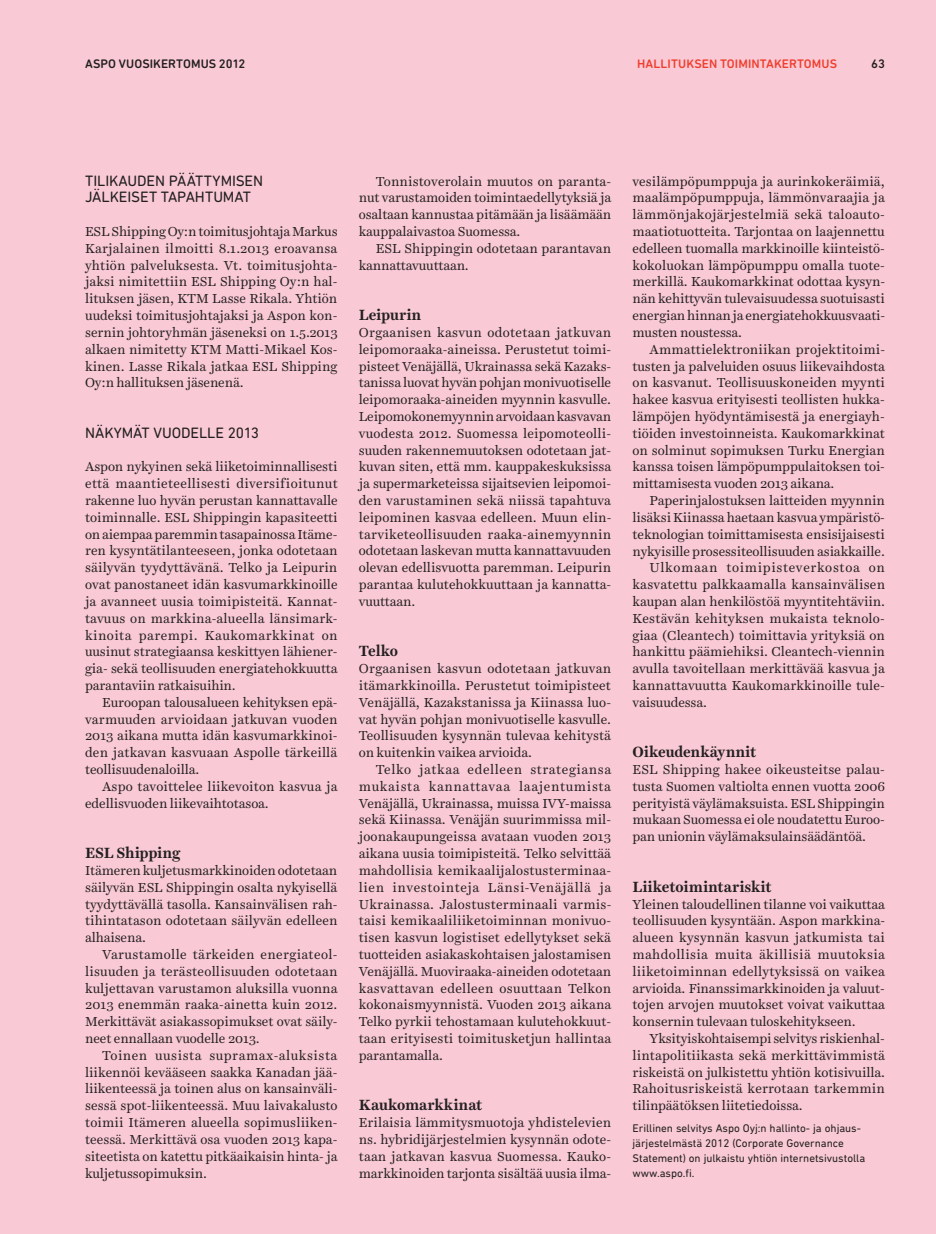
<style>
.page{position:relative;width:936px;height:1234px;background:#fff}
.page>*{position:absolute;margin:0;border:0;box-sizing:border-box;transform-origin:0 0}
.t1{font:15.3px "DIN Next Rounded LT Pro";color:#231f20}
.t2{font:700 15px "Harriet Text";letter-spacing:-.005em;color:#231f20}
.t3{font:13.2px/16.8px "Harriet Text";letter-spacing:-.005em;color:#231f20;text-align:justify}
.t4{font:13.2px "Harriet Text";letter-spacing:.015em;color:#231f20}
.t5{font:13.2px "Harriet Text";letter-spacing:.05em;color:#231f20}
.t6{font:500 12.6px "DIN Next Rounded LT Pro";letter-spacing:.005em;color:#ef3e2e}
.t7{font:500 12.6px "DIN Next Rounded LT Pro";letter-spacing:.005em;color:#231f20}
.t8{font:11.25px/15px "DIN Next Rounded LT Pro";color:#231f20}
</style>
<div class="page">
<div style="left:0;top:0;width:935px;height:1233px;background:#f9cad5"></div>
<p class="t7" style="left:85px;top:56px;width:162px">ASPO VUOSIKERTOMUS 2012</p>
<p class="t6" style="left:637px;top:56px;width:201px">HALLITUKSEN TOIMINTAKERTOMUS</p>
<p class="t7" style="left:871px;top:56px;width:15px">63</p>
<p class="t1" style="left:85px;top:171px;width:29px">Tilikau</p>
<p class="t1" style="left:137px;top:171px;width:127px">den päättymisen</p>
<p class="t1" style="left:85px;top:188px;width:34px">jälkeiset</p>
<p class="t1" style="left:161px;top:188px;width:35px">ta pahtu</p>
<p class="t1" style="left:223px;top:188px;width:21px">mat</p>
<p class="t3" style="left:85px;top:223px;width:254px">ESL Shipping Oy:n toimitusjohtaja Markus Karjalainen ilmoitti 8.1.2013 eroavansa yhtiön palveluksesta. Vt. toimitusjohta&shy;jaksi nimitettiin ESL Shipping Oy:n hal&shy;lituksen jäsen, KTM Lasse Rikala. Yhtiön uudeksi toimitusjohtajaksi ja Aspon kon&shy;sernin johtoryhmän jäseneksi on 1.5.2013 alkaen nimitetty KTM Matti-Mikael Kos&shy;kinen. Lasse Rikala jatkaa ESL Shipping Oy:n hallituksen jäsenenä.</p>
<p class="t1" style="left:85px;top:423px;width:175px">Näkymät vuodelle 2013</p>
<p class="t3" style="left:85px;top:458px;width:254px">Aspon nykyinen sekä liiketoiminnallisesti että maantieteellisesti diversifioitunut rakenne luo hyvän perustan kannattavalle toiminnalle. ESL Shippingin kapasiteetti on aiempaa paremmin tasapainossa Itäme&shy;ren kysyntätilanteeseen, jonka odotetaan säilyvän tyydyttävänä. Telko ja Leipurin ovat panostaneet idän kasvumarkkinoille ja avanneet uusia toimipisteitä. Kannat&shy;tavuus on markkina-alueella länsimark&shy;kinoita parempi. Kaukomarkkinat on uusinut strategiaansa keskittyen lähiener&shy;gia- sekä teollisuuden energiatehokkuutta parantaviin ratkaisuihin.</p>
<p class="t3" style="left:85px;top:693px;width:254px;text-indent:17px">Euroopan talousalueen kehityksen epä&shy;varmuuden arvioidaan jatkuvan vuoden 2013 aikana mutta idän kasvumarkkinoi&shy;den jatkavan kasvuaan Aspolle tärkeillä teollisuudenaloilla.</p>
<p class="t3" style="left:85px;top:777px;width:254px;text-indent:17px">Aspo tavoittelee liikevoiton kasvua ja edellisvuoden liikevaihtotasoa.</p>
<p class="t2" style="left:85px;top:842px;width:97px">ESL Shipping</p>
<p class="t3" style="left:85px;top:861px;width:254px">Itämeren kuljetusmarkkinoiden odotetaan säilyvän ESL Shippingin osalta nykyisellä tyydyttävällä tasolla. Kansainvälisen rah&shy;tihintatason odotetaan säilyvän edelleen alhaisena.</p>
<p class="t3" style="left:85px;top:945px;width:254px;text-indent:17px">Varustamolle tärkeiden energiateol&shy;lisuuden ja terästeollisuuden odotetaan kuljettavan varustamon aluksilla vuonna 2013 enemmän raaka-ainetta kuin 2012.<br>Merkittävät asiakassopimukset ovat säily&shy;neet ennallaan vuodelle 2013.</p>
<p class="t3" style="left:85px;top:1046px;width:254px;text-indent:17px">Toinen uusista supramax-aluksista liikennöi kevääseen saakka Kanadan jää&shy;liikenteessä ja toinen alus on kansainväli&shy;sessä spot-liikenteessä. Muu laivakalusto toimii Itämeren alueella sopimusliiken&shy;teessä. Merkittävä osa vuoden 2013 kapa&shy;siteetista on katettu pitkäaikaisin hinta- ja kuljetussopimuksin.</p>
<p class="t3" style="left:359px;top:172px;width:254px;text-indent:17px">Tonnistoverolain muutos on paranta&shy;nut varustamoiden toimintaedellytyksiä ja osaltaan kannustaa pitämään ja lisäämään kauppalaivastoa Suomessa.</p>
<p class="t3" style="left:359px;top:240px;width:254px;text-indent:17px">ESL Shippingin odotetaan parantavan kannattavuuttaan.</p>
<p class="t2" style="left:359px;top:304px;width:64px">Leipurin</p>
<p class="t3" style="left:359px;top:324px;width:254px">Orgaanisen kasvun odotetaan jatkuvan leipomoraaka-aineissa. Perustetut toimi&shy;pisteet Venäjällä, Ukrainassa sekä Kazaks&shy;tanissa luovat hyvän pohjan monivuotiselle leipomoraaka-aineiden myynnin kasvulle.<br>Leipomokonemyynnin arvoidaan kasvavan vuodesta 2012. Suomessa leipomoteolli&shy;suuden rakennemuutoksen odotetaan jat&shy;kuvan siten, että mm. kauppakeskuksissa ja supermarketeissa sijaitsevien leipomoi&shy;den varustaminen sekä niissä tapahtuva leipominen kasvaa edelleen. Muun elin&shy;tarviketeollisuuden raaka-ainemyynnin odotetaan laskevan mutta kannattavuuden olevan edellisvuotta paremman. Leipurin parantaa kulutehokkuuttaan ja kannatta&shy;vuuttaan.</p>
<p class="t2" style="left:359px;top:640px;width:41px">Telko</p>
<p class="t3" style="left:359px;top:660px;width:254px">Orgaanisen kasvun odotetaan jatkuvan itämarkkinoilla. Perustetut toimipisteet Venäjällä, Kazakstanissa ja Kiinassa luo&shy;vat hyvän pohjan monivuotiselle kasvulle.<br>Teollisuuden kysynnän tulevaa kehitystä on kuitenkin vaikea arvioida.</p>
<p class="t3" style="left:359px;top:760px;width:254px;text-indent:17px">Telko jatkaa edelleen strategiansa mukaista kannattavaa laajentumista Venäjällä, Ukrainassa, muissa IVY-maissa sekä Kiinassa. Venäjän suurimmissa mil&shy;joonakaupungeissa avataan vuoden 2013 aikana uusia toimipisteitä. Telko selvittää mahdollisia kemikaalijalostusterminaa&shy;lien investointeja Länsi-Venäjällä ja Ukrainassa. Jalostusterminaali varmis&shy;taisi kemikaaliliiketoiminnan monivuo&shy;tisen kasvun logistiset edellytykset sekä tuotteiden asiakaskohtaisen jalostamisen Venäjällä. Muoviraaka-aineiden odotetaan kasvattavan edelleen osuuttaan Telkon kokonaismyynnistä. Vuoden 2013 aikana Telko pyrkii tehostamaan kulutehokkuut&shy;taan erityisesti toimitusketjun hallintaa parantamalla.</p>
<p class="t2" style="left:359px;top:1094px;width:125px">Kaukomarkkinat</p>
<p class="t3" style="left:359px;top:1113px;width:254px">Erilaisia lämmitysmuotoja yhdistelevien ns. hybridijärjestelmien kysynnän odote&shy;taan jatkavan kasvua Suomessa. Kauko&shy;markkinoiden tarjonta sisältää uusia ilma-</p>
<p class="t3" style="left:632px;top:172px;width:254px">vesilämpöpumppuja ja aurinkokeräimiä, maalämpöpumppuja, lämmönvaraajia ja lämmönjakojärjestelmiä sekä taloauto&shy;maatiotuotteita. Tarjontaa on laajennettu edelleen tuomalla markkinoille kiinteistö&shy;kokoluokan lämpöpumppu omalla tuote&shy;merkillä. Kaukomarkkinat odottaa kysyn&shy;nän kehittyvän tulevaisuudessa suotuisasti energian hinnan ja energiatehokkuusvaati&shy;musten noustessa.</p>
<p class="t3" style="left:632px;top:340px;width:254px;text-indent:17px">Ammattielektroniikan projektitoimi&shy;tusten ja palveluiden osuus liikevaihdosta on kasvanut. Teollisuuskoneiden myynti hakee kasvua erityisesti teollisten hukka&shy;lämpöjen hyödyntämisestä ja energiayh&shy;tiöiden investoinneista. Kaukomarkkinat on solminut sopimuksen Turku Energian kanssa toisen lämpöpumppulaitoksen toi&shy;mittamisesta vuoden 2013 aikana.</p>
<p class="t3" style="left:649px;top:492px;width:237px">Paperinjalostuksen laitteiden myynnin</p>
<p class="t3" style="left:632px;top:508px;width:254px">lisäksi Kiinassa haetaan kasvua ympäristö-</p>
<p class="t3" style="left:632px;top:525px;width:254px">teknologian toimittamisesta ensisijaisesti</p>
<p class="t3" style="left:632px;top:542px;width:254px">nykyisille prosessiteollisuuden asiakkaille.</p>
<p class="t5" style="left:649px;top:558px;width:237px">Ulkomaan toimipisteverkostoa on</p>
<p class="t4" style="left:632px;top:575px;width:254px">kasvatettu palkkaamalla kansainvälisen</p>
<p class="t3" style="left:632px;top:592px;width:254px">kaupan alan henkilöstöä myyntitehtäviin.</p>
<p class="t4" style="left:632px;top:609px;width:254px">Kestävän kehityksen mukaista teknolo-</p>
<p class="t3" style="left:632px;top:626px;width:254px">giaa (Cleantech) toimittavia yrityksiä on</p>
<p class="t3" style="left:632px;top:643px;width:254px">hankittu päämiehiksi. Cleantech-viennin</p>
<p class="t3" style="left:632px;top:660px;width:254px">avulla tavoitellaan merkittävää kasvua ja</p>
<p class="t3" style="left:632px;top:676px;width:254px">kannattavuutta Kaukomarkkinoille tule-</p>
<p class="t3" style="left:632px;top:693px;width:76px">vaisuudessa.</p>
<p class="t2" style="left:632px;top:741px;width:125px">Oikeudenkäynnit</p>
<p class="t3" style="left:632px;top:760px;width:254px">ESL Shipping hakee oikeusteitse palau&shy;tusta Suomen valtiolta ennen vuotta 2006 perityistä väylämaksuista. ESL Shippingin mukaan Suomessa ei ole noudatettu Euroo&shy;pan unionin väylämaksulainsäädäntöä.</p>
<p class="t2" style="left:632px;top:875px;width:141px">Liiketoimintariskit</p>
<p class="t3" style="left:632px;top:895px;width:254px">Yleinen taloudellinen tilanne voi vaikuttaa teollisuuden kysyntään. Aspon markkina&shy;alueen kysynnän kasvun jatkumista tai mahdollisia muita äkillisiä muutoksia liiketoiminnan edellytyksissä on vaikea arvioida. Finanssimarkkinoiden ja valuut&shy;tojen arvojen muutokset voivat vaikuttaa konsernin tulevaan tuloskehitykseen.</p>
<p class="t3" style="left:632px;top:1029px;width:254px;text-indent:17px">Yksityiskohtaisempi selvitys riskienhal&shy;lintapolitiikasta sekä merkittävimmistä riskeistä on julkistettu yhtiön kotisivuilla.<br>Rahoitusriskeistä kerrotaan tarkemmin tilinpäätöksen liitetiedoissa.</p>
<p class="t8" style="left:632px;top:1120px;width:234px">Erillinen selvitys Aspo Oyj:n hallinto- ja ohjaus&shy;järjestelmästä 2012 (Corporate Governance Statement) on julkaistu yhtiön internetsivustolla www.aspo.fi.</p>
</div>
